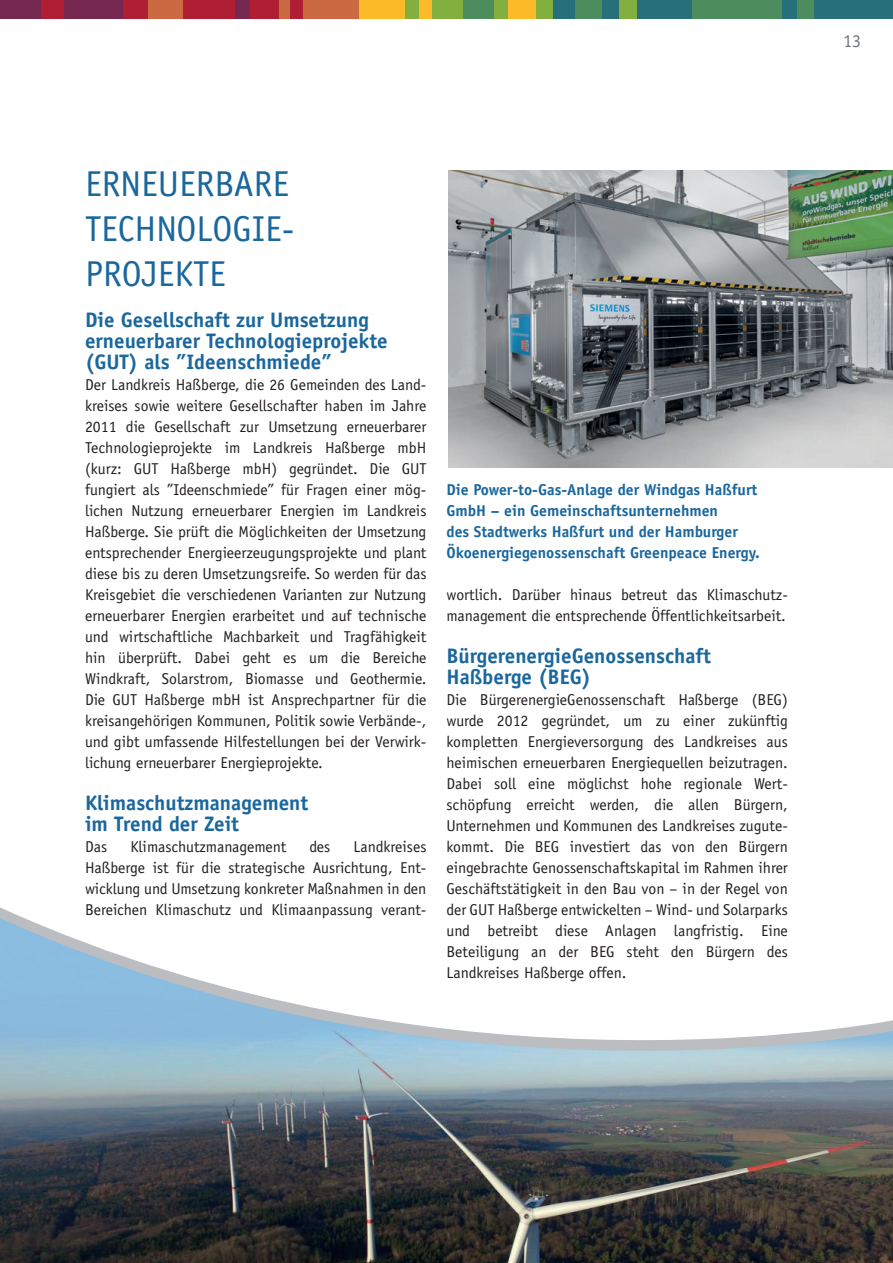
<style>
.page{position:relative;width:893px;height:1263px;background:#fff}
.page>*{position:absolute;margin:0;border:0;box-sizing:border-box;transform-origin:0 0}
.t1{font:36px/45px "Officina Sans";color:#1a679d}
.t2{font:700 21px/21px "Officina Sans";color:#1a679d}
.t3{font:18px "Officina Sans";color:#6a757b}
.t4{font:15.75px/21px "Officina Sans";color:#231f20;text-align:justify}
.t5{font:700 15.75px/21px "Officina Sans";color:#1a679d}
</style>
<div class="page">
<div style="left:0;top:0;width:41px;height:18px;background:#772850"></div>
<div style="left:41px;top:0;width:23px;height:18px;background:#b01e33"></div>
<div style="left:64px;top:0;width:59px;height:18px;background:#772850"></div>
<div style="left:123px;top:0;width:25px;height:18px;background:#b01e33"></div>
<div style="left:148px;top:0;width:36px;height:18px;background:#ca6942"></div>
<div style="left:184px;top:0;width:51px;height:18px;background:#b01e33"></div>
<div style="left:235px;top:0;width:15px;height:18px;background:#772850"></div>
<div style="left:250px;top:0;width:30px;height:18px;background:#b01e33"></div>
<div style="left:280px;top:0;width:11px;height:18px;background:#ca6942"></div>
<div style="left:291px;top:0;width:12px;height:18px;background:#b01e33"></div>
<div style="left:303px;top:0;width:56px;height:18px;background:#ca6942"></div>
<div style="left:359px;top:0;width:47px;height:18px;background:#fcb928"></div>
<div style="left:406px;top:0;width:13px;height:18px;background:#83af3f"></div>
<div style="left:419px;top:0;width:13px;height:18px;background:#fcb928"></div>
<div style="left:432px;top:0;width:31px;height:18px;background:#83af3f"></div>
<div style="left:463px;top:0;width:31px;height:18px;background:#4d8c5c"></div>
<div style="left:494px;top:0;width:14px;height:18px;background:#83af3f"></div>
<div style="left:508px;top:0;width:29px;height:18px;background:#fcb928"></div>
<div style="left:537px;top:0;width:16px;height:18px;background:#83af3f"></div>
<div style="left:553px;top:0;width:22px;height:18px;background:#25707a"></div>
<div style="left:575px;top:0;width:28px;height:18px;background:#4d8c5c"></div>
<div style="left:603px;top:0;width:17px;height:18px;background:#25707a"></div>
<div style="left:620px;top:0;width:17px;height:18px;background:#83af3f"></div>
<div style="left:637px;top:0;width:55px;height:18px;background:#25707a"></div>
<div style="left:692px;top:0;width:90px;height:18px;background:#4d8c5c"></div>
<div style="left:782px;top:0;width:15px;height:18px;background:#25707a"></div>
<div style="left:797px;top:0;width:17px;height:18px;background:#4d8c5c"></div>
<div style="left:814px;top:0;width:79px;height:18px;background:#25707a"></div>
<img style="left:0;top:1124px;width:893px;height:139px">
<img style="left:448px;top:170px;width:445px;height:298px">
<svg style="left:0;top:907px;width:893px;height:217px"></svg>
<h1 class="t1" style="left:85px;top:162px;width:211px">ERNEUERBARE<br>TECHNOLOGIE-<br>PROJEKTE</h1>
<h2 class="t2" style="left:85px;top:309px;width:304px">Die Gesellschaft zur Umsetzung erneuerbarer Technologieprojekte (GUT) als ”Ideenschmiede”</h2>
<p class="t4" style="left:85px;top:374px;width:343px">Der Landkreis Haßberge, die 26 Gemeinden des Land&shy;kreises sowie weitere Gesellschafter haben im Jahre 2011 die Gesellschaft zur Umsetzung erneuerbarer Technologieprojekte im Landkreis Haßberge mbH (kurz: GUT Haßberge mbH) gegründet. Die GUT fungiert als ”Ideenschmiede” für Fragen einer mög&shy;lichen Nutzung erneuerbarer Energien im Landkreis Haßberge. Sie prüft die Möglichkeiten der Umsetzung entsprechender Energieerzeugungsprojekte und plant diese bis zu deren Umsetzungsreife. So werden für das Kreisgebiet die verschiedenen Varianten zur Nutzung erneuerbarer Energien erarbeitet und auf technische und wirtschaftliche Machbarkeit und Tragfähigkeit hin überprüft. Dabei geht es um die Bereiche Windkraft, Solarstrom, Biomasse und Geothermie.<br>Die GUT Haßberge mbH ist Ansprechpartner für die kreisangehörigen Kommunen, Politik sowie Verbände-, und gibt umfassende Hilfestellungen bei der Verwirk&shy;lichung erneuerbarer Energieprojekte.</p>
<h2 class="t2" style="left:85px;top:792px;width:225px">Klimaschutzmanagement im Trend der Zeit</h2>
<p class="t4" style="left:85px;top:836px;width:24px">Das</p>
<p class="t4" style="left:130px;top:836px;width:157px">Klimaschutzmanagement</p>
<p class="t4" style="left:309px;top:836px;width:23px">des</p>
<p class="t4" style="left:85px;top:836px;width:343px;text-indent:268px">Landkreises Haßberge ist für die strategische Ausrichtung, Ent&shy;wicklung und Umsetzung konkreter Maßnahmen in den Bereichen Klimaschutz und Klimaanpassung verant-</p>
<p class="t5" style="left:446px;top:479px;width:315px">Die Power-to-Gas-Anlage der Windgas Haßfurt GmbH – ein Gemeinschaftsunternehmen<br>des Stadtwerks Haßfurt und der Hamburger Ökoenergiegenossenschaft Greenpeace Energy.</p>
<p class="t4" style="left:446px;top:584px;width:343px">wortlich. Darüber hinaus betreut das Klimaschutz&shy;management die entsprechende Öffentlichkeitsarbeit.</p>
<h2 class="t2" style="left:446px;top:645px;width:266px">BürgerenergieGenossenschaft<br>Haßberge (BEG)</h2>
<p class="t4" style="left:446px;top:689px;width:343px">Die BürgerenergieGenossenschaft Haßberge (BEG) wurde 2012 gegründet, um zu einer zukünftig kompletten Energieversorgung des Landkreises aus heimischen erneuerbaren Energiequellen beizutragen.<br>Dabei soll eine möglichst hohe regionale Wert&shy;schöpfung erreicht werden, die allen Bürgern, Unternehmen und Kommunen des Landkreises zugute&shy;kommt. Die BEG investiert das von den Bürgern eingebrachte Genossenschaftskapital im Rahmen ihrer Geschäftstätigkeit in den Bau von – in der Regel von der GUT Haßberge entwickelten – Wind- und Solarparks und betreibt diese Anlagen langfristig. Eine Beteiligung an der BEG steht den Bürgern des Landkreises Haßberge offen.</p>
<p class="t3" style="left:843px;top:30px;width:19px">13</p>
</div>
